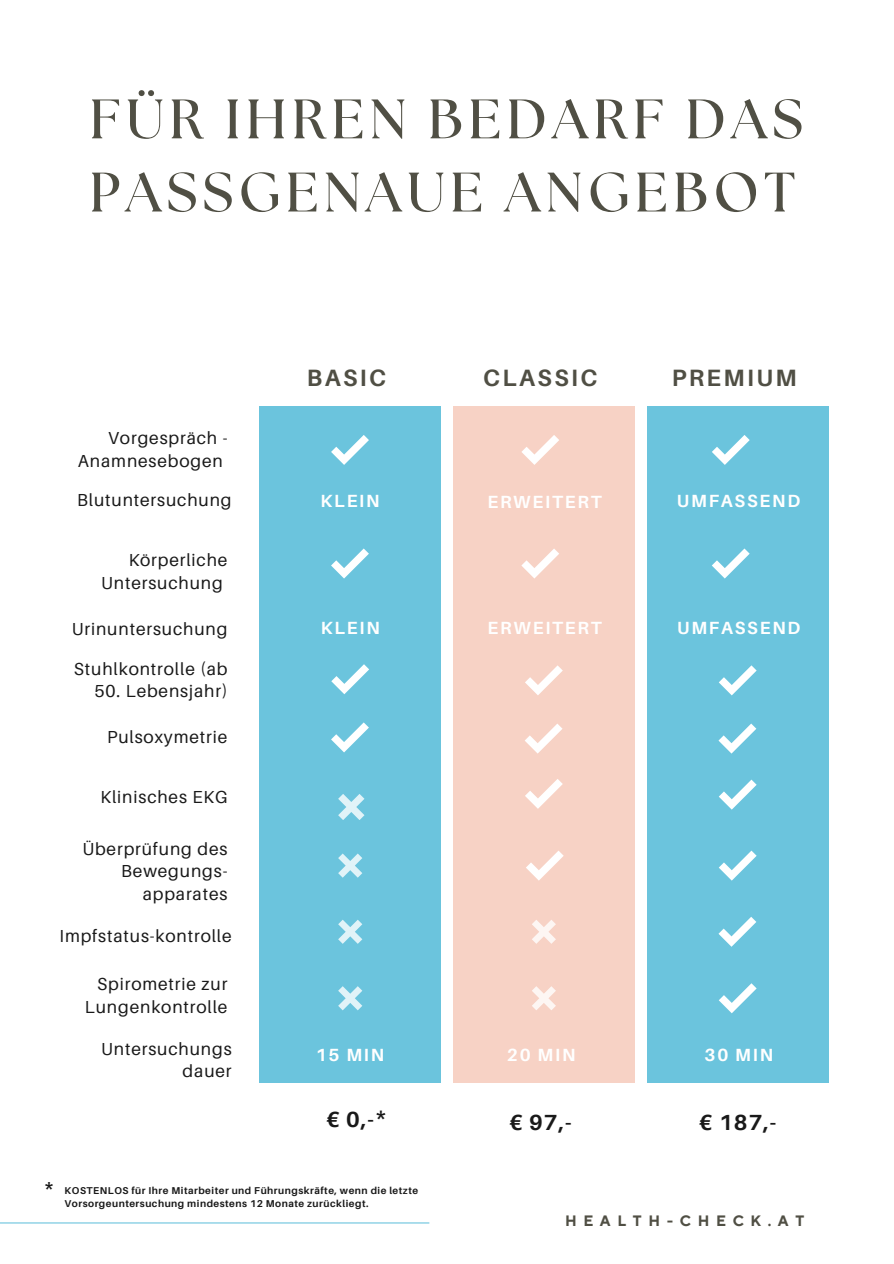
<style>
.page{position:relative;width:894px;height:1264px;background:#fff}
.page>*{position:absolute;margin:0;border:0;box-sizing:border-box;transform-origin:0 0}
.t1{font:700 55.5px/73.2px "The Seasons";letter-spacing:.095em;color:#504f44}
.t2{font:700 23.7px "Aileron";letter-spacing:.1em;color:#504f44}
.t3{font:700 21.9px "Aileron";color:#191919}
.t4{font:700 18.9px "Aileron";color:#191919}
.t5{font:700 17.7px "Aileron";letter-spacing:.1em;color:#fff}
.t6{font:17.4px/22.5px "Aileron";letter-spacing:.05em;color:#191919;text-align:right}
.t7{font:700 15px "TT Norms Pro";letter-spacing:.445em;color:#504f44}
.t8{font:700 9.9px/12.5px "Aileron";letter-spacing:.05em;color:#191919}
</style>
<div class="page">
<hr style="left:0;top:1222px;width:429px;height:1px;background:#6bc4dd">
<div style="left:259px;top:406px;width:181px;height:676px;background:#6bc4dd"></div>
<div style="left:647px;top:406px;width:181px;height:676px;background:#6bc4dd"></div>
<svg style="left:719px;top:665px;width:37px;height:30px"></svg>
<svg style="left:718px;top:723px;width:38px;height:30px"></svg>
<div style="left:453px;top:406px;width:181px;height:676px;background:#f7d2c5"></div>
<svg style="left:525px;top:665px;width:37px;height:30px"></svg>
<svg style="left:525px;top:724px;width:37px;height:29px"></svg>
<svg style="left:331px;top:664px;width:38px;height:30px"></svg>
<svg style="left:331px;top:722px;width:38px;height:30px"></svg>
<svg style="left:719px;top:779px;width:37px;height:30px"></svg>
<svg style="left:719px;top:850px;width:37px;height:30px"></svg>
<svg style="left:526px;top:851px;width:37px;height:29px"></svg>
<svg style="left:718px;top:917px;width:38px;height:29px"></svg>
<svg style="left:338px;top:853px;width:24px;height:24px"></svg>
<svg style="left:338px;top:919px;width:24px;height:24px"></svg>
<svg style="left:532px;top:920px;width:24px;height:23px"></svg>
<svg style="left:719px;top:983px;width:37px;height:30px"></svg>
<svg style="left:338px;top:986px;width:24px;height:24px"></svg>
<svg style="left:532px;top:986px;width:24px;height:24px"></svg>
<svg style="left:331px;top:435px;width:38px;height:30px"></svg>
<svg style="left:331px;top:548px;width:38px;height:30px"></svg>
<svg style="left:521px;top:435px;width:38px;height:30px"></svg>
<svg style="left:521px;top:549px;width:38px;height:29px"></svg>
<svg style="left:712px;top:435px;width:37px;height:30px"></svg>
<svg style="left:712px;top:548px;width:37px;height:30px"></svg>
<svg style="left:525px;top:779px;width:37px;height:29px"></svg>
<svg style="left:338px;top:794px;width:26px;height:25px"></svg>
<h1 class="t1" style="left:89px;top:85px;width:715px">FÜR IHREN BEDARF DAS<br>PASSGENAUE ANGEBOT</h1>
<h5 class="t6" style="left:78px;top:426px;width:151px">Vorgespräch -<br>Anamnesebogen</h5>
<h5 class="t6" style="left:77px;top:488px;width:156px">Blutuntersuchung</h5>
<h5 class="t6" style="left:101px;top:548px;width:128px">Körperliche<br>Untersuchung</h5>
<h4 class="t6" style="left:72px;top:617px;width:157px">Urinuntersuchung</h4>
<h5 class="t6" style="left:74px;top:657px;width:155px">Stuhlkontrolle (ab</h5>
<h5 class="t6" style="left:94px;top:679px;width:134px">50. Lebensjahr)</h5>
<h5 class="t6" style="left:107px;top:725px;width:122px">Pulsoxymetrie</h5>
<h5 class="t6" style="left:101px;top:785px;width:128px">Klinisches EKG</h5>
<h2 class="t6" style="left:82px;top:837px;width:147px">Überprüfung des<br>Bewegungs&shy;apparates</h2>
<p class="t6" style="left:59px;top:924px;width:174px">Impfstatus-kontrolle</p>
<h5 class="t6" style="left:85px;top:972px;width:144px">Spirometrie zur<br>Lungenkontrolle</h5>
<h5 class="t2" style="left:307px;top:363px;width:81px">BASIC</h5>
<h5 class="t2" style="left:483px;top:363px;width:115px">CLASSIC</h5>
<h5 class="t2" style="left:671px;top:363px;width:126px">PREMIUM</h5>
<p class="t5" style="left:320px;top:490px;width:61px">KLEIN</p>
<p class="t5" style="left:320px;top:616px;width:61px">KLEIN</p>
<p class="t5" style="left:487px;top:491px;width:116px">ERWEITERT</p>
<p class="t5" style="left:487px;top:617px;width:116px">ERWEITERT</p>
<p class="t5" style="left:676px;top:490px;width:125px">UMFASSEND</p>
<h4 class="t5" style="left:677px;top:616px;width:125px">UMFASSEND</h4>
<p class="t6" style="left:101px;top:1036px;width:132px">Untersuchungs dauer</p>
<h4 class="t5" style="left:315px;top:1044px;width:70px">15 MIN</h4>
<p class="t5" style="left:506px;top:1044px;width:70px">20 MIN</p>
<p class="t5" style="left:704px;top:1044px;width:70px">30 MIN</p>
<h2 class="t3" style="left:374px;top:1100px;width:15px">*</h2>
<p class="t3" style="left:326px;top:1105px;width:49px">€ 0,-</p>
<h4 class="t3" style="left:509px;top:1108px;width:64px">€ 97,-</h4>
<p class="t3" style="left:698px;top:1108px;width:79px">€ 187,-</p>
<h4 class="t4" style="left:43px;top:1172px;width:13px">*</h4>
<p class="t8" style="left:65px;top:1184px;width:355px">KOSTENLOS für Ihre Mitarbeiter und Führungskräfte, wenn die letzte<br>Vorsorgeuntersuchung mindestens 12 Monate zurückliegt.</p>
<h5 class="t7" style="left:565px;top:1211px;width:241px">HEALTH-CHECK.AT</h5>
</div>
